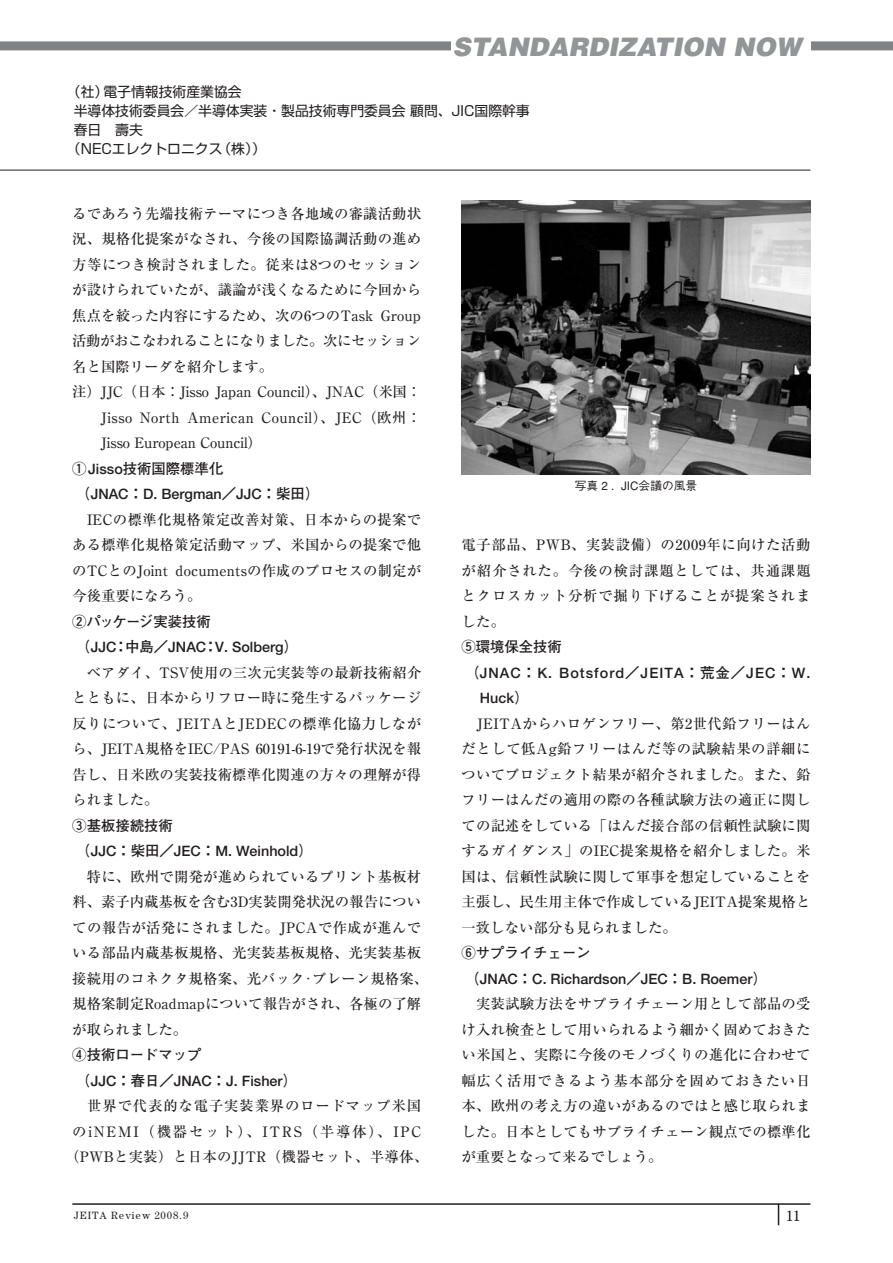
<style>
.page{position:relative;width:893px;height:1263px;background:#fff}
.page>*{position:absolute;margin:0;border:0;box-sizing:border-box;transform-origin:0 0}
.t1{font:italic 900 25.5px "Helvetica";color:#939598}
.t2{font:15px "Century SSK";color:#231f20}
.t3{font:500 14.4px/25.5px "Ryumin";letter-spacing:.015em;color:#231f20;text-align:justify}
.t4{font:700 14.4px/25.5px "Futo Go B101";color:#231f20}
.t5{font:500 14.4px "Ryumin";letter-spacing:-.01em;color:#231f20}
.t6{font:700 14.4px "Futo Go B101";letter-spacing:.07em;color:#231f20}
.t7{font:500 14.4px "Ryumin";letter-spacing:.125em;color:#231f20}
.t8{font:500 14.4px "Ryumin";letter-spacing:-.03em;color:#231f20}
.t9{font:500 14.4px "Ryumin";letter-spacing:.035em;color:#231f20}
.t10{font:500 14.4px "Ryumin";letter-spacing:.06em;color:#231f20}
.t11{font:13.8px "Shin Go";color:#231f20}
.t12{font:500 11.7px "Gothic BBB";color:#231f20}
.t13{font:10.5px "Century SSK";letter-spacing:.09em;color:#231f20}
</style>
<div class="page">
<div style="left:0;top:41px;width:892px;height:9px;background:#808284"></div>
<hr style="left:0;top:170px;width:810px;height:1px;background:#231f20">
<div style="left:451px;top:28px;width:359px;height:42px;background:#fff"></div>
<hr style="left:72px;top:1203px;width:738px;height:2px;background:#231f20">
<hr style="left:777px;top:1204px;width:2px;height:21px;background:#231f20">
<img style="left:461px;top:201px;width:349px;height:273px">
<h1 class="t1" style="left:452px;top:37px;width:350px">STANDARDIZATION NOW</h1>
<p class="t11" style="left:67px;top:86px;width:176px">（社）電子情報技術産業協会</p>
<p class="t11" style="left:74px;top:105px;width:457px">半導体技術委員会／半導体実装・製品技術専門委員会顧問、JIC国際幹事</p>
<p class="t11" style="left:74px;top:124px;width:71px">春日　壽夫</p>
<p class="t11" style="left:67px;top:144px;width:200px">（NECエレクトロニクス（株））</p>
<p class="t3" style="left:72px;top:203px;width:350px">るであろう先端技術テーマにつき各地域の審議活動状</p>
<p class="t3" style="left:72px;top:228px;width:350px">況、規格化提案がなされ、今後の国際協調活動の進め</p>
<p class="t9" style="left:72px;top:259px;width:350px">方等につき検討されました。従来は8つのセッション</p>
<p class="t3" style="left:72px;top:279px;width:350px">が設けられていたが、議論が浅くなるために今回から</p>
<p class="t3" style="left:72px;top:305px;width:350px">焦点を絞った内容にするため、次の6つのTask Group</p>
<p class="t8" style="left:72px;top:336px;width:350px">活動がおこなわれることになりました。次にセッション</p>
<p class="t3" style="left:72px;top:356px;width:202px">名と国際リーダを紹介します。</p>
<p class="t5" style="left:72px;top:387px;width:350px">注）JJC（日本：Jisso Japan Council）、JNAC（米国：</p>
<p class="t3" style="left:101px;top:407px;width:322px">Jisso North American Council）、JEC（欧州：</p>
<p class="t5" style="left:101px;top:438px;width:163px">Jisso European Council）</p>
<p class="t4" style="left:72px;top:457px;width:248px">①Jisso技術国際標準化<br>（JNAC：D. Bergman／JJC：柴田）</p>
<p class="t3" style="left:72px;top:509px;width:350px;text-indent:15px">IECの標準化規格策定改善対策、日本からの提案である標準化規格策定活動マップ、米国からの提案で他のTCとのJoint documentsの作成のプロセスの制定が今後重要になろう。</p>
<p class="t4" style="left:72px;top:610px;width:227px">②パッケージ実装技術<br>（JJC：中島／JNAC：V. Solberg）</p>
<p class="t3" style="left:72px;top:662px;width:350px;text-indent:14px">ベアダイ、TSV使用の三次元実装等の最新技術紹介とともに、日本からリフロー時に発生するパッケージ反りについて、JEITAとJEDECの標準化協力しながら、JEITA規格をIEC/PAS 60191-6-19で発行状況を報告し、日米欧の実装技術標準化関連の方々の理解が得られました。</p>
<p class="t4" style="left:72px;top:814px;width:242px">③基板接続技術<br>（JJC：柴田／JEC：M. Weinhold）</p>
<p class="t3" style="left:72px;top:866px;width:357px;text-align:left;text-indent:15px">特に、欧州で開発が進められているプリント基板材料、素子内蔵基板を含む3D実装開発状況の報告についての報告が活発にされました。JPCAで作成が進んでいる部品内蔵基板規格、光実装基板規格、光実装基板接続用のコネクタ規格案、光バック･プレーン規格案、規格案制定Roadmapについて報告がされ、各極の了解が取られました。</p>
<p class="t4" style="left:72px;top:1044px;width:226px">④技術ロードマップ<br>（JJC：春日／JNAC：J. Fisher）</p>
<p class="t10" style="left:87px;top:1101px;width:335px">世界で代表的な電子実装業界のロードマップ米国</p>
<p class="t7" style="left:72px;top:1126px;width:350px">のiNEMI（機器セット）、ITRS（半導体）、IPC</p>
<p class="t3" style="left:65px;top:1146px;width:365px">（PWBと実装）と日本のJJTR（機器セット、半導体、</p>
<p class="t12" style="left:575px;top:481px;width:124px">写真 2 . JIC会議の風景</p>
<p class="t3" style="left:461px;top:534px;width:350px">電子部品、PWB、実装設備）の2009年に向けた活動が紹介された。今後の検討課題としては、共通課題とクロスカット分析で掘り下げることが提案されました。</p>
<p class="t4" style="left:461px;top:636px;width:102px">⑤環境保全技術</p>
<p class="t6" style="left:465px;top:667px;width:346px">（JNAC：K. Botsford／JEITA：荒金／JEC：W.</p>
<p class="t4" style="left:480px;top:687px;width:50px">Huck）</p>
<p class="t3" style="left:461px;top:713px;width:350px;text-indent:15px">JEITAからハロゲンフリー、第2世代鉛フリーはんだとして低Ag鉛フリーはんだ等の試験結果の詳細についてプロジェクト結果が紹介されました。また、鉛フリーはんだの適用の際の各種試験方法の適正に関しての記述をしている「はんだ接合部の信頼性試験に関するガイダンス」のIEC提案規格を紹介しました。米国は、信頼性試験に関して軍事を想定していることを主張し、民生用主体で作成しているJEITA提案規格と一致しない部分も見られました。</p>
<p class="t4" style="left:461px;top:942px;width:307px">⑥サプライチェーン<br>（JNAC：C. Richardson／JEC：B. Roemer）</p>
<p class="t3" style="left:461px;top:993px;width:350px;text-indent:15px">実装試験方法をサプライチェーン用として部品の受け入れ検査として用いられるよう細かく固めておきたい米国と、実際に今後のモノづくりの進化に合わせて幅広く活用できるよう基本部分を固めておきたい日本、欧州の考え方の違いがあるのではと感じ取られました。日本としてもサプライチェーン観点での標準化が重要となって来るでしょう。</p>
<p class="t13" style="left:74px;top:1211px;width:116px">JEITA Review 2008.9</p>
<p class="t2" style="left:786px;top:1210px;width:15px">11</p>
</div>
